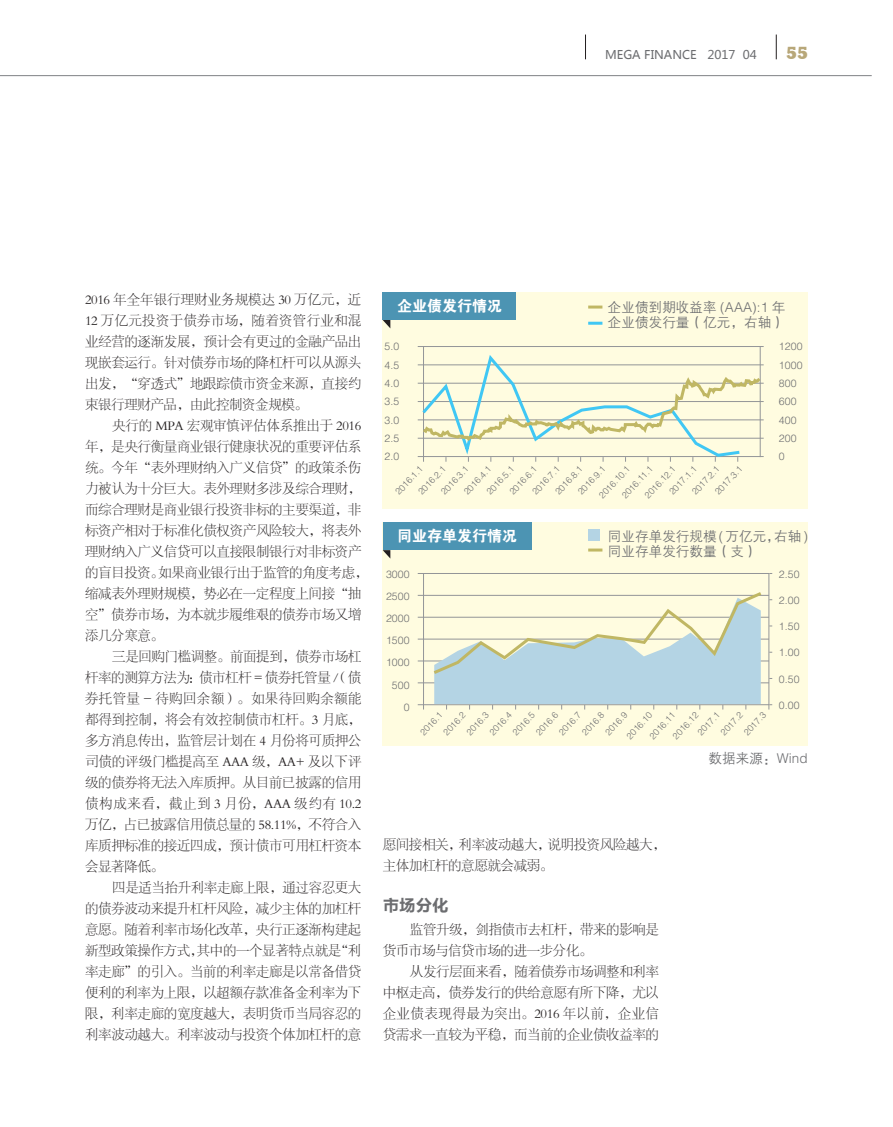
<style>
.page{position:relative;width:893px;height:1127px;background:#fff}
.page>*{position:absolute;margin:0;border:0;box-sizing:border-box;transform-origin:0 0}
.t1{font:800 16.95px "Stymie BT";color:#b8a779}
.小标题段前后{font:16.5px "FZLTCHJW GB1 0";color:#6c6d70}
.t2{font:15px "FZDHTJW GB1 0";color:#fff}
.正文{font:13.5px/21px "FZSYJW GB1 0";letter-spacing:-.025em;color:#231f20;text-align:justify}
.t3{font:13.5px "FZZDXJW GB1 0";letter-spacing:.01em;color:#6c6d70}
.t4{font:12px "Microsoft Ya Hei";color:#6c6d70}
.t5{font:10.5px "FZZDXJW GB1 0";letter-spacing:.01em;color:#6c6d70}
.t6{font:9px "FZZDXJW GB1 0";color:#6c6d70}
</style>
<div class="page">
<svg style="left:585px;top:35px;width:1px;height:24px"></svg>
<svg style="left:776px;top:35px;width:1px;height:24px"></svg>
<hr style="left:0;top:75px;width:872px;height:1px;background:#808285">
<div style="left:383px;top:292px;width:425px;height:217px;background:#fffce0"></div>
<div style="left:383px;top:522px;width:425px;height:224px;background:#fffce0"></div>
<svg style="left:383px;top:320px;width:7px;height:8px"></svg>
<svg style="left:383px;top:550px;width:7px;height:8px"></svg>
<div style="left:383px;top:292px;width:133px;height:28px;background:#4c94b3"></div>
<div style="left:383px;top:522px;width:148px;height:28px;background:#4c94b3"></div>
<hr style="left:588px;top:305px;width:14px;height:3px;background:#c0b764">
<hr style="left:588px;top:322px;width:14px;height:3px;background:#40c7f4">
<hr style="left:588px;top:548px;width:14px;height:3px;background:#c0b764">
<div style="left:588px;top:529px;width:12px;height:12px;background:#b4d4e4"></div>
<hr style="left:418px;top:573px;width:351px;height:1px;background:#939598">
<hr style="left:418px;top:617px;width:351px;height:1px;background:#939598">
<hr style="left:418px;top:682px;width:351px;height:1px;background:#939598">
<hr style="left:418px;top:595px;width:351px;height:1px;background:#939598">
<hr style="left:418px;top:660px;width:351px;height:1px;background:#939598">
<hr style="left:418px;top:639px;width:351px;height:1px;background:#939598">
<hr style="left:418px;top:704px;width:351px;height:1px;background:#939598">
<hr style="left:418px;top:346px;width:346px;height:1px;background:#939598">
<hr style="left:418px;top:383px;width:346px;height:1px;background:#939598">
<hr style="left:418px;top:438px;width:346px;height:1px;background:#939598">
<hr style="left:418px;top:364px;width:346px;height:1px;background:#939598">
<hr style="left:418px;top:419px;width:346px;height:1px;background:#939598">
<hr style="left:418px;top:401px;width:346px;height:1px;background:#939598">
<hr style="left:418px;top:456px;width:346px;height:1px;background:#939598">
<hr style="left:760px;top:346px;width:1px;height:111px;background:#939598">
<hr style="left:423px;top:346px;width:1px;height:116px;background:#939598">
<hr style="left:768px;top:573px;width:1px;height:136px;background:#939598">
<hr style="left:423px;top:574px;width:1px;height:135px;background:#939598">
<svg style="left:430px;top:589px;width:342px;height:120px"></svg>
<svg style="left:419px;top:352px;width:345px;height:110px"></svg>
<p class="t4" style="left:605px;top:47px;width:153px">MEGA FINANCE 2017 04</p>
<p class="t1" style="left:786px;top:43px;width:23px">55</p>
<p class="正文" style="left:85px;top:289px;width:278px">2016 年全年银行理财业务规模达 30 万亿元，近12 万亿元投资于债券市场，随着资管行业和混业经营的逐渐发展，预计会有更过的金融产品出现嵌套运行。针对债券市场的降杠杆可以从源头出发，“穿透式”地跟踪债市资金来源，直接约束银行理财产品，由此控制资金规模。</p>
<p class="正文" style="left:85px;top:415px;width:285px;text-align:left;text-indent:27px">央行的 MPA 宏观审慎评估体系推出于 2016年，是央行衡量商业银行健康状况的重要评估系统。今年“表外理财纳入广义信贷”的政策杀伤力被认为十分巨大。表外理财多涉及综合理财，而综合理财是商业银行投资非标的主要渠道，非标资产相对于标准化债权资产风险较大，将表外理财纳入广义信贷可以直接限制银行对非标资产的盲目投资。如果商业银行出于监管的角度考虑，缩减表外理财规模，势必在一定程度上间接“抽空”债券市场，为本就步履维艰的债券市场又增添几分寒意。</p>
<p class="正文" style="left:85px;top:646px;width:278px;text-indent:27px">三是回购门槛调整。前面提到，债券市场杠杆率的测算方法为：债市杠杆 = 债券托管量 /（债券托管量 - 待购回余额）。如果待回购余额能都得到控制，将会有效控制债市杠杆。3 月底，多方消息传出，监管层计划在 4 月份将可质押公司债的评级门槛提高至 AAA 级，AA+ 及以下评级的债券将无法入库质押。从目前已披露的信用债构成来看，截止到 3 月份，AAA 级约有 10.2万亿，占已披露信用债总量的 58.11%，不符合入库质押标准的接近四成，预计债市可用杠杆资本会显著降低。</p>
<p class="正文" style="left:85px;top:877px;width:278px;text-indent:27px">四是适当抬升利率走廊上限，通过容忍更大的债券波动来提升杠杆风险，减少主体的加杠杆意愿。随着利率市场化改革，央行正逐渐构建起新型政策操作方式，其中的一个显著特点就是“利率走廊”的引入。当前的利率走廊是以常备借贷便利的利率为上限，以超额存款准备金利率为下限，利率走廊的宽度越大，表明货币当局容忍的利率波动越大。利率波动与投资个体加杠杆的意</p>
<p class="t2" style="left:397px;top:298px;width:106px">企业债发行情况</p>
<p class="t5" style="left:385px;top:341px;width:16px">5.0</p>
<p class="t5" style="left:385px;top:359px;width:16px">4.5</p>
<p class="t5" style="left:385px;top:378px;width:16px">4.0</p>
<p class="t5" style="left:385px;top:396px;width:16px">3.5</p>
<p class="t5" style="left:385px;top:414px;width:16px">3.0</p>
<p class="t5" style="left:385px;top:432px;width:16px">2.5</p>
<p class="t5" style="left:385px;top:451px;width:16px">2.0</p>
<p class="t3" style="left:608px;top:300px;width:179px">企业债到期收益率 (AAA):1 年</p>
<p class="t3" style="left:608px;top:315px;width:179px">企业债发行量（亿元，右轴）</p>
<p class="t5" style="left:779px;top:341px;width:25px">1200</p>
<p class="t5" style="left:779px;top:359px;width:25px">1000</p>
<p class="t5" style="left:779px;top:378px;width:19px">800</p>
<p class="t5" style="left:779px;top:396px;width:19px">600</p>
<p class="t5" style="left:779px;top:414px;width:19px">400</p>
<p class="t5" style="left:779px;top:432px;width:19px">200</p>
<p class="t5" style="left:779px;top:451px;width:7px">0</p>
<p class="t6" style="left:597px;top:494px;width:42px;rotate:-47deg">2016.10.1</p>
<p class="t6" style="left:620px;top:494px;width:42px;rotate:-47deg">2016.11.1</p>
<p class="t6" style="left:643px;top:494px;width:42px;rotate:-47deg">2016.12.1</p>
<p class="t6" style="left:393px;top:490px;width:37px;rotate:-47deg">2016.1.1</p>
<p class="t6" style="left:416px;top:490px;width:37px;rotate:-47deg">2016.2.1</p>
<p class="t6" style="left:439px;top:490px;width:37px;rotate:-47deg">2016.3.1</p>
<p class="t6" style="left:462px;top:490px;width:37px;rotate:-47deg">2016.4.1</p>
<p class="t6" style="left:485px;top:490px;width:37px;rotate:-47deg">2016.5.1</p>
<p class="t6" style="left:508px;top:490px;width:37px;rotate:-47deg">2016.6.1</p>
<p class="t6" style="left:530px;top:490px;width:37px;rotate:-47deg">2016.7.1</p>
<p class="t6" style="left:553px;top:490px;width:37px;rotate:-47deg">2016.8.1</p>
<p class="t6" style="left:576px;top:490px;width:37px;rotate:-47deg">2016.9.1</p>
<p class="t6" style="left:667px;top:490px;width:37px;rotate:-47deg">2017.1.1</p>
<p class="t6" style="left:690px;top:490px;width:37px;rotate:-47deg">2017.2.1</p>
<p class="t6" style="left:713px;top:490px;width:37px;rotate:-47deg">2017.3.1</p>
<p class="t2" style="left:397px;top:528px;width:121px">同业存单发行情况</p>
<p class="t3" style="left:608px;top:529px;width:202px">同业存单发行规模 ( 万亿元，右轴 )</p>
<p class="t3" style="left:608px;top:544px;width:151px">同业存单发行数量（支）</p>
<p class="t5" style="left:386px;top:568px;width:25px">3000</p>
<p class="t5" style="left:386px;top:590px;width:25px">2500</p>
<p class="t5" style="left:386px;top:613px;width:25px">2000</p>
<p class="t5" style="left:386px;top:635px;width:25px">1500</p>
<p class="t5" style="left:386px;top:657px;width:25px">1000</p>
<p class="t5" style="left:392px;top:679px;width:19px">500</p>
<p class="t5" style="left:404px;top:701px;width:7px">0</p>
<p class="t6" style="left:625px;top:734px;width:35px;rotate:-47deg">2016.10</p>
<p class="t6" style="left:671px;top:734px;width:35px;rotate:-47deg">2016.12</p>
<p class="t6" style="left:418px;top:731px;width:29px;rotate:-47deg">2016.1</p>
<p class="t6" style="left:441px;top:731px;width:29px;rotate:-47deg">2016.2</p>
<p class="t6" style="left:465px;top:731px;width:29px;rotate:-47deg">2016.3</p>
<p class="t6" style="left:488px;top:731px;width:29px;rotate:-47deg">2016.4</p>
<p class="t6" style="left:511px;top:731px;width:29px;rotate:-47deg">2016.5</p>
<p class="t6" style="left:534px;top:731px;width:29px;rotate:-47deg">2016.6</p>
<p class="t6" style="left:557px;top:731px;width:29px;rotate:-47deg">2016.7</p>
<p class="t6" style="left:580px;top:731px;width:29px;rotate:-47deg">2016.8</p>
<p class="t6" style="left:603px;top:731px;width:29px;rotate:-47deg">2016.9</p>
<p class="t6" style="left:696px;top:731px;width:29px;rotate:-47deg">2017.1</p>
<p class="t6" style="left:719px;top:731px;width:29px;rotate:-47deg">2017.2</p>
<p class="t6" style="left:742px;top:731px;width:29px;rotate:-47deg">2017.3</p>
<p class="t6" style="left:648px;top:734px;width:35px;rotate:-47deg">2016.11</p>
<p class="t5" style="left:779px;top:568px;width:22px">2.50</p>
<p class="t5" style="left:779px;top:595px;width:22px">2.00</p>
<p class="t5" style="left:779px;top:621px;width:22px">1.50</p>
<p class="t5" style="left:779px;top:647px;width:22px">1.00</p>
<p class="t5" style="left:779px;top:673px;width:22px">0.50</p>
<p class="t5" style="left:779px;top:700px;width:22px">0.00</p>
<p class="t3" style="left:708px;top:751px;width:101px">数据来源：Wind</p>
<p class="正文" style="left:383px;top:834px;width:285px">愿间接相关，利率波动越大，说明投资风险越大，主体加杠杆的意愿就会减弱。</p>
<p class="小标题段前后" style="left:383px;top:896px;width:67px">市场分化</p>
<p class="正文" style="left:383px;top:919px;width:278px;text-indent:27px">监管升级，剑指债市去杠杆，带来的影响是货币市场与信贷市场的进一步分化。</p>
<p class="正文" style="left:383px;top:961px;width:278px;text-indent:27px">从发行层面来看，随着债券市场调整和利率中枢走高，债券发行的供给意愿有所下降，尤以企业债表现得最为突出。2016 年以前，企业信贷需求一直较为平稳，而当前的企业债收益率的</p>
</div>
